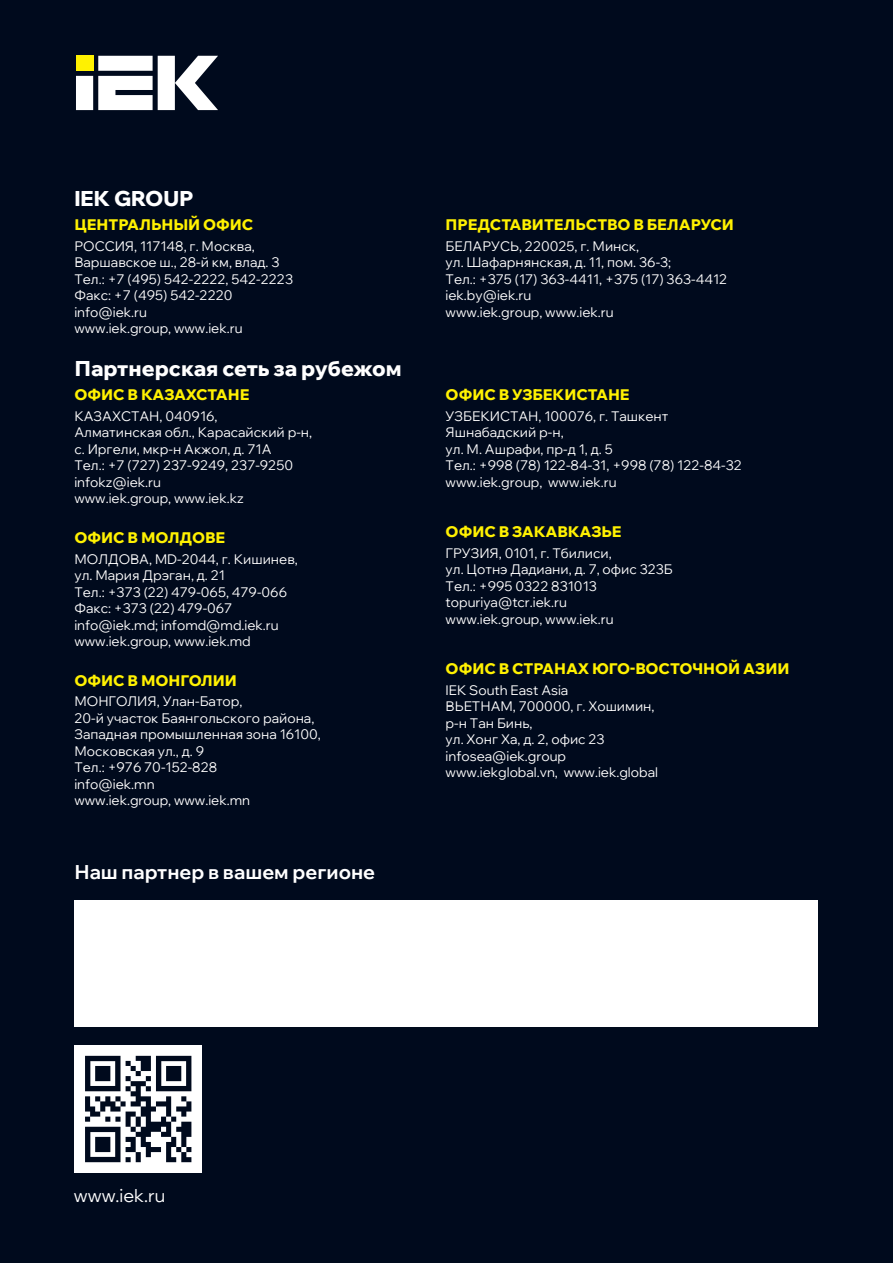
<style>
.page{position:relative;width:893px;height:1263px;background:#000a1d}
.page>*{position:absolute;margin:0;border:0;box-sizing:border-box;transform-origin:0 0}
.адрес_подзаголовок{font:800 21px "Wix Madefor Display";color:#fff}
.адрес_подзаголовок-2{font:700 19.5px "Wix Madefor Display";color:#fff}
.подпись_код{font:18px "Wix Madefor Display";color:#fff}
.адрес_офис{font:800 15px "Wix Madefor Display";color:#fff101}
.адрес{font:13.5px/16.5px "Wix Madefor Display";color:#fff}
</style>
<div class="page">
<div style="left:74px;top:1045px;width:128px;height:127px;background:#fff"></div>
<svg style="left:85px;top:1056px;width:106px;height:106px"></svg>
<div style="left:74px;top:900px;width:744px;height:127px;background:#fff"></div>
<svg style="left:76px;top:56px;width:142px;height:54px"></svg>
<p class="адрес_подзаголовок" style="left:74px;top:181px;width:120px">IEK GROUP</p>
<p class="адрес_офис" style="left:74px;top:212px;width:180px">ЦЕНТРАЛЬНЫЙ ОФИС</p>
<p class="адрес" style="left:74px;top:237px;width:207px">РОССИЯ, 117148, г. Москва,<br>Варшавское ш., 28-й км, влад. 3</p>
<p class="адрес" style="left:74px;top:270px;width:220px">Тел.: +7 (495) 542-2222, 542-2223</p>
<p class="адрес" style="left:74px;top:286px;width:160px">Факс: +7 (495) 542-2220</p>
<p class="адрес" style="left:74px;top:303px;width:74px">info@iek.ru</p>
<p class="адрес" style="left:74px;top:319px;width:170px">www.iek.group, www.iek.ru</p>
<p class="адрес_подзаголовок" style="left:74px;top:351px;width:329px">Партнерская сеть за рубежом</p>
<p class="адрес_офис" style="left:74px;top:382px;width:176px">ОФИС В КАЗАХСТАНЕ</p>
<p class="адрес" style="left:74px;top:407px;width:145px">КАЗАХСТАН, 040916,</p>
<p class="адрес" style="left:74px;top:423px;width:239px">Алматинская обл., Карасайский р-н,</p>
<p class="адрес" style="left:74px;top:440px;width:199px">с. Иргели, мкр-н Акжол, д. 71А</p>
<p class="адрес" style="left:74px;top:456px;width:220px">Тел.: +7 (727) 237-9249, 237-9250</p>
<p class="адрес" style="left:74px;top:473px;width:88px">infokz@iek.ru</p>
<p class="адрес" style="left:74px;top:489px;width:171px">www.iek.group, www.iek.kz</p>
<p class="адрес_офис" style="left:74px;top:525px;width:152px">ОФИС В МОЛДОВЕ</p>
<p class="адрес" style="left:74px;top:550px;width:225px">МОЛДОВА, MD-2044, г. Кишинев,</p>
<p class="адрес" style="left:74px;top:566px;width:152px">ул. Мария Дрэган, д. 21</p>
<p class="адрес" style="left:74px;top:583px;width:214px">Тел.: +373 (22) 479-065, 479-066</p>
<p class="адрес" style="left:74px;top:599px;width:159px">Факс: +373 (22) 479-067</p>
<p class="адрес" style="left:74px;top:616px;width:206px">info@iek.md; infomd@md.iek.ru</p>
<p class="адрес" style="left:74px;top:632px;width:178px">www.iek.group, www.iek.md</p>
<p class="адрес_офис" style="left:74px;top:668px;width:164px">ОФИС В МОНГОЛИИ</p>
<p class="адрес" style="left:74px;top:692px;width:170px">МОНГОЛИЯ, Улан-Батор,</p>
<p class="адрес" style="left:74px;top:709px;width:241px">20-й участок Баянгольского района,</p>
<p class="адрес" style="left:74px;top:725px;width:248px">Западная промышленная зона 16100,</p>
<p class="адрес" style="left:74px;top:742px;width:131px">Московская ул., д. 9</p>
<p class="адрес" style="left:74px;top:758px;width:144px">Тел.: +976 70-152-828</p>
<p class="адрес" style="left:74px;top:775px;width:82px">info@iek.mn</p>
<p class="адрес" style="left:74px;top:791px;width:177px">www.iek.group, www.iek.mn</p>
<p class="адрес_подзаголовок-2" style="left:74px;top:856px;width:302px">Наш партнер в вашем регионе</p>
<p class="адрес_офис" style="left:446px;top:212px;width:290px">ПРЕДСТАВИТЕЛЬСТВО В БЕЛАРУСИ</p>
<p class="адрес" style="left:446px;top:237px;width:195px">БЕЛАРУСЬ, 220025, г. Минск,</p>
<p class="адрес" style="left:446px;top:253px;width:227px">ул. Шафарнянская, д. 11, пом. 36-3;</p>
<p class="адрес" style="left:446px;top:270px;width:283px">Тел.: +375 (17) 363-4411, +375 (17) 363-4412</p>
<p class="адрес" style="left:446px;top:286px;width:87px">iek.by@iek.ru</p>
<p class="адрес" style="left:446px;top:303px;width:170px">www.iek.group, www.iek.ru</p>
<p class="адрес_офис" style="left:446px;top:382px;width:186px">ОФИС В УЗБЕКИСТАНЕ</p>
<p class="адрес" style="left:446px;top:407px;width:298px">УЗБЕКИСТАН, 100076, г. Ташкент<br>Яшнабадский р-н,<br>ул. М. Ашрафи, пр-д 1, д. 5<br>Тел.: +998 (78) 122-84-31, +998 (78) 122-84-32 www.iek.group, www.iek.ru</p>
<p class="адрес_офис" style="left:446px;top:519px;width:177px">ОФИС В ЗАКАВКАЗЬЕ</p>
<p class="адрес" style="left:446px;top:544px;width:168px">ГРУЗИЯ, 0101, г. Тбилиси,</p>
<p class="адрес" style="left:446px;top:560px;width:229px">ул. Цотнэ Дадиани, д. 7, офис 323Б</p>
<p class="адрес" style="left:446px;top:577px;width:153px">Тел.: +995 0322 831013</p>
<p class="адрес" style="left:446px;top:593px;width:123px">topuriya@tcr.iek.ru</p>
<p class="адрес" style="left:446px;top:610px;width:170px">www.iek.group, www.iek.ru</p>
<p class="адрес_офис" style="left:446px;top:656px;width:345px">ОФИС В СТРАНАХ ЮГО-ВОСТОЧНОЙ АЗИИ</p>
<p class="адрес" style="left:446px;top:681px;width:124px">IEK South East Asia</p>
<p class="адрес" style="left:446px;top:697px;width:210px">ВЬЕТНАМ, 700000, г. Хошимин,</p>
<p class="адрес" style="left:446px;top:714px;width:161px">р-н Тан Бинь,<br>ул. Хонг Ха, д. 2, офис 23</p>
<p class="адрес" style="left:446px;top:747px;width:122px">infosea@iek.group</p>
<p class="адрес" style="left:446px;top:763px;width:214px">www.iekglobal.vn, www.iek.global</p>
<p class="подпись_код" style="left:74px;top:1182px;width:93px">www.iek.ru</p>
</div>
